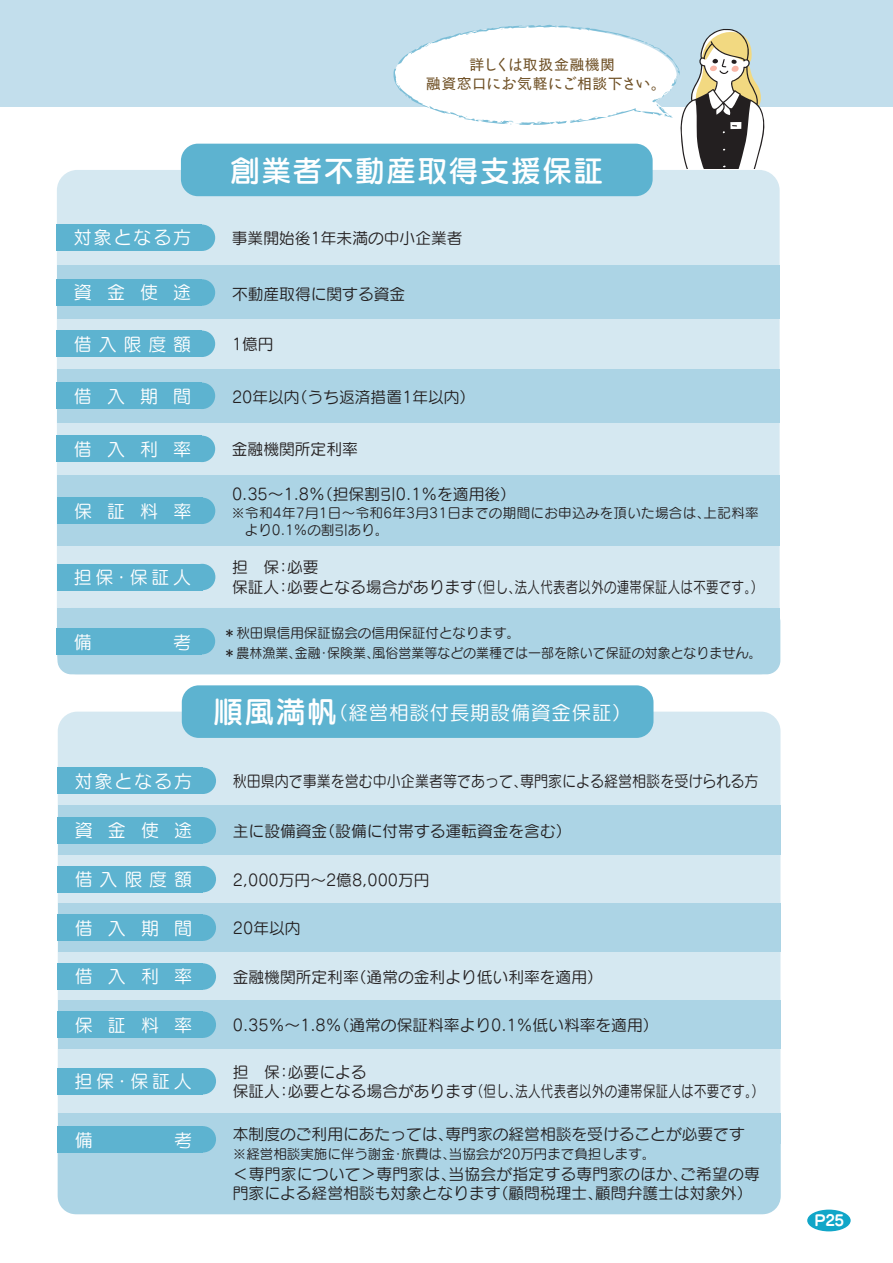
<style>
.page{position:relative;width:893px;height:1263px;background:#fff}
.page>*{position:absolute;margin:0;border:0;box-sizing:border-box;transform-origin:0 0}
.t1{font:30px "Seurat Pro DB";letter-spacing:.04em;color:#fff}
.t2{font:19.5px "Seurat Pro M";letter-spacing:.04em;color:#fff}
.t3{font:18px "Seurat Pro M";letter-spacing:.61em;color:#fff}
.t4{font:15.75px/19.5px "Seurat Pro M";color:#231f20}
.t5{font:15.75px/19.5px "Seurat Pro M";letter-spacing:.025em;color:#231f20}
.t6{font:15.75px "Seurat Pro M";color:#231f20;scale:.89 1}
.t7{font:15px/19.5px "Cezanne Bokutoh Pro M";color:#6e4f24;text-align:center}
.t8{font:15px "Seurat Pro B";color:#fff}
.t9{font:13.5px/19.5px "Seurat Pro M";color:#231f20}
.t10{font:13.5px/16.5px "Seurat Pro M";letter-spacing:.025em;color:#231f20}
.s1{font-family:"Seurat Pro DB";font-size:30px}
</style>
<div class="page">
<div style="left:0;top:0;width:893px;height:106px;background:#c2deec"></div>
<div style="left:58px;top:712px;width:722px;height:502px;background:#d5e8f1;border-radius:19px"></div>
<div style="left:182px;top:685px;width:471px;height:53px;background:#5db3d0;border-radius:17px"></div>
<div style="left:58px;top:767px;width:145px;height:27px;background:#5db3d0"></div>
<div style="left:190px;top:767px;width:26px;height:27px;background:#5db3d0;border-radius:50%"></div>
<div style="left:58px;top:1121px;width:723px;height:93px;background:#acd4e5;border-radius:18px"></div>
<div style="left:58px;top:806px;width:723px;height:49px;background:#acd4e5"></div>
<div style="left:58px;top:903px;width:723px;height:49px;background:#acd4e5"></div>
<div style="left:58px;top:1000px;width:723px;height:49px;background:#acd4e5"></div>
<div style="left:58px;top:1113px;width:723px;height:31px;background:#acd4e5"></div>
<div style="left:58px;top:817px;width:145px;height:26px;background:#5db3d0"></div>
<div style="left:190px;top:817px;width:26px;height:26px;background:#5db3d0;border-radius:50%"></div>
<div style="left:58px;top:866px;width:145px;height:26px;background:#5db3d0"></div>
<div style="left:190px;top:866px;width:26px;height:26px;background:#5db3d0;border-radius:50%"></div>
<div style="left:58px;top:914px;width:145px;height:27px;background:#5db3d0"></div>
<div style="left:190px;top:914px;width:26px;height:27px;background:#5db3d0;border-radius:50%"></div>
<div style="left:58px;top:963px;width:145px;height:27px;background:#5db3d0"></div>
<div style="left:190px;top:963px;width:26px;height:27px;background:#5db3d0;border-radius:50%"></div>
<div style="left:58px;top:1011px;width:145px;height:27px;background:#5db3d0"></div>
<div style="left:190px;top:1011px;width:26px;height:27px;background:#5db3d0;border-radius:50%"></div>
<div style="left:58px;top:1068px;width:145px;height:26px;background:#5db3d0"></div>
<div style="left:190px;top:1068px;width:26px;height:26px;background:#5db3d0;border-radius:50%"></div>
<div style="left:58px;top:1126px;width:145px;height:26px;background:#5db3d0"></div>
<div style="left:190px;top:1126px;width:26px;height:26px;background:#5db3d0;border-radius:50%"></div>
<div style="left:57px;top:170px;width:723px;height:504px;background:#d5e8f1;border-radius:20px"></div>
<div style="left:181px;top:144px;width:472px;height:52px;background:#5db3d0;border-radius:17px"></div>
<div style="left:57px;top:225px;width:145px;height:26px;background:#5db3d0"></div>
<div style="left:189px;top:225px;width:26px;height:26px;background:#5db3d0;border-radius:50%"></div>
<div style="left:57px;top:265px;width:723px;height:53px;background:#acd4e5"></div>
<div style="left:57px;top:369px;width:723px;height:54px;background:#acd4e5"></div>
<div style="left:57px;top:475px;width:722px;height:71px;background:#acd4e5"></div>
<div style="left:57px;top:279px;width:145px;height:27px;background:#5db3d0"></div>
<div style="left:189px;top:279px;width:26px;height:27px;background:#5db3d0;border-radius:50%"></div>
<div style="left:57px;top:331px;width:145px;height:26px;background:#5db3d0"></div>
<div style="left:189px;top:331px;width:26px;height:26px;background:#5db3d0;border-radius:50%"></div>
<div style="left:57px;top:436px;width:145px;height:26px;background:#5db3d0"></div>
<div style="left:189px;top:436px;width:26px;height:26px;background:#5db3d0;border-radius:50%"></div>
<div style="left:57px;top:498px;width:145px;height:26px;background:#5db3d0"></div>
<div style="left:189px;top:498px;width:26px;height:26px;background:#5db3d0;border-radius:50%"></div>
<div style="left:57px;top:564px;width:145px;height:26px;background:#5db3d0"></div>
<div style="left:189px;top:564px;width:26px;height:26px;background:#5db3d0;border-radius:50%"></div>
<div style="left:57px;top:383px;width:145px;height:26px;background:#5db3d0"></div>
<div style="left:189px;top:383px;width:26px;height:26px;background:#5db3d0;border-radius:50%"></div>
<div style="left:57px;top:608px;width:723px;height:66px;background:#acd4e5;border-radius:14px"></div>
<div style="left:57px;top:608px;width:723px;height:40px;background:#acd4e5"></div>
<div style="left:57px;top:628px;width:145px;height:26px;background:#5db3d0"></div>
<div style="left:189px;top:628px;width:26px;height:26px;background:#5db3d0;border-radius:50%"></div>
<svg style="left:393px;top:24px;width:376px;height:145px"></svg>
<div style="left:807px;top:1209px;width:44px;height:22px;background:#11a6c8;border-radius:50%"></div>
<p class="t7" style="left:426px;top:54px;width:242px">詳しくは取扱金融機関<br>融資窓口にお気軽にご相談下さい。</p>
<h1 class="t1" style="left:230px;top:151px;width:375px">創業者不動産取得支援保証</h1>
<p class="t3" style="left:74px;top:226px;width:119px">対象となる方</p>
<p class="t4" style="left:232px;top:228px;width:232px">事業開始後1年未満の中小企業者</p>
<p class="t3" style="left:74px;top:281px;width:119px">資金使途</p>
<p class="t4" style="left:232px;top:283px;width:175px">不動産取得に関する資金</p>
<p class="t3" style="left:74px;top:332px;width:119px">借入限度額</p>
<p class="t4" style="left:232px;top:334px;width:43px">1億円</p>
<p class="t3" style="left:74px;top:384px;width:119px">借入期間</p>
<p class="t4" style="left:232px;top:387px;width:245px">20年以内（うち返済措置1年以内）</p>
<p class="t3" style="left:74px;top:437px;width:119px">借入利率</p>
<p class="t4" style="left:232px;top:439px;width:127px">金融機関所定利率</p>
<p class="t3" style="left:74px;top:499px;width:119px">保証料率</p>
<p class="t4" style="left:232px;top:483px;width:285px">0.35～1.8％（担保割引0.1％を適用後）</p>
<p class="t10" style="left:231px;top:505px;width:529px">※令和4年7月1日～令和6年3月31日までの期間にお申込みを頂いた場合は、上記料率　より0.1％の割引あり。　</p>
<p class="t3" style="left:74px;top:565px;width:119px">担保・保証人</p>
<p class="t5" style="left:232px;top:557px;width:533px">担　保：必要<br>保証人：必要となる場合があります（但し、法人代表者以外の連帯保証人は不要です。）</p>
<p class="t3" style="left:74px;top:630px;width:19px">備</p>
<p class="t3" style="left:173px;top:630px;width:19px">考</p>
<p class="t9" style="left:223px;top:623px;width:540px">＊秋田県信用保証協会の信用保証付となります。<br>＊農林漁業、金融・保険業、風俗営業等などの業種では一部を除いて保証の対象となりません。</p>
<p class="t2" style="left:213px;top:699px;width:420px"><span class="s1">順風満帆</span>（経営相談付長期設備資金保証）</p>
<p class="t3" style="left:75px;top:769px;width:119px">対象となる方</p>
<p class="t6" style="left:233px;top:771px;width:592px">秋田県内で事業を営む中小企業者等であって、専門家による経営相談を受けられる方</p>
<p class="t3" style="left:75px;top:818px;width:119px">資金使途</p>
<p class="t4" style="left:233px;top:821px;width:340px">主に設備資金（設備に付帯する運転資金を含む）</p>
<p class="t3" style="left:75px;top:867px;width:119px">借入限度額</p>
<p class="t4" style="left:233px;top:870px;width:198px">2,000万円～2億8,000万円</p>
<p class="t3" style="left:75px;top:916px;width:119px">借入期間</p>
<p class="t4" style="left:233px;top:918px;width:69px">20年以内</p>
<p class="t3" style="left:75px;top:965px;width:119px">借入利率</p>
<p class="t4" style="left:233px;top:967px;width:372px">金融機関所定利率（通常の金利より低い利率を適用）</p>
<p class="t3" style="left:75px;top:1013px;width:119px">保証料率</p>
<p class="t4" style="left:233px;top:1015px;width:427px">0.35％～1.8％（通常の保証料率より0.1％低い料率を適用）</p>
<p class="t3" style="left:74px;top:1069px;width:119px">担保・保証人</p>
<p class="t5" style="left:233px;top:1061px;width:533px">担　保：必要による<br>保証人：必要となる場合があります（但し、法人代表者以外の連帯保証人は不要です。）</p>
<p class="t3" style="left:75px;top:1128px;width:19px">備</p>
<p class="t3" style="left:174px;top:1128px;width:19px">考</p>
<p class="t4" style="left:233px;top:1124px;width:513px">本制度のご利用にあたっては、専門家の経営相談を受けることが必要です</p>
<p class="t4" style="left:233px;top:1163px;width:529px">＜専門家について＞専門家は、当協会が指定する専門家のほか、ご希望の専門家による経営相談も対象となります（顧問税理士、顧問弁護士は対象外）</p>
<p class="t9" style="left:233px;top:1143px;width:431px">※経営相談実施に伴う謝金・旅費は、当協会が20万円まで負担します。　</p>
<p class="t8" style="left:814px;top:1210px;width:31px">P25</p>
</div>
